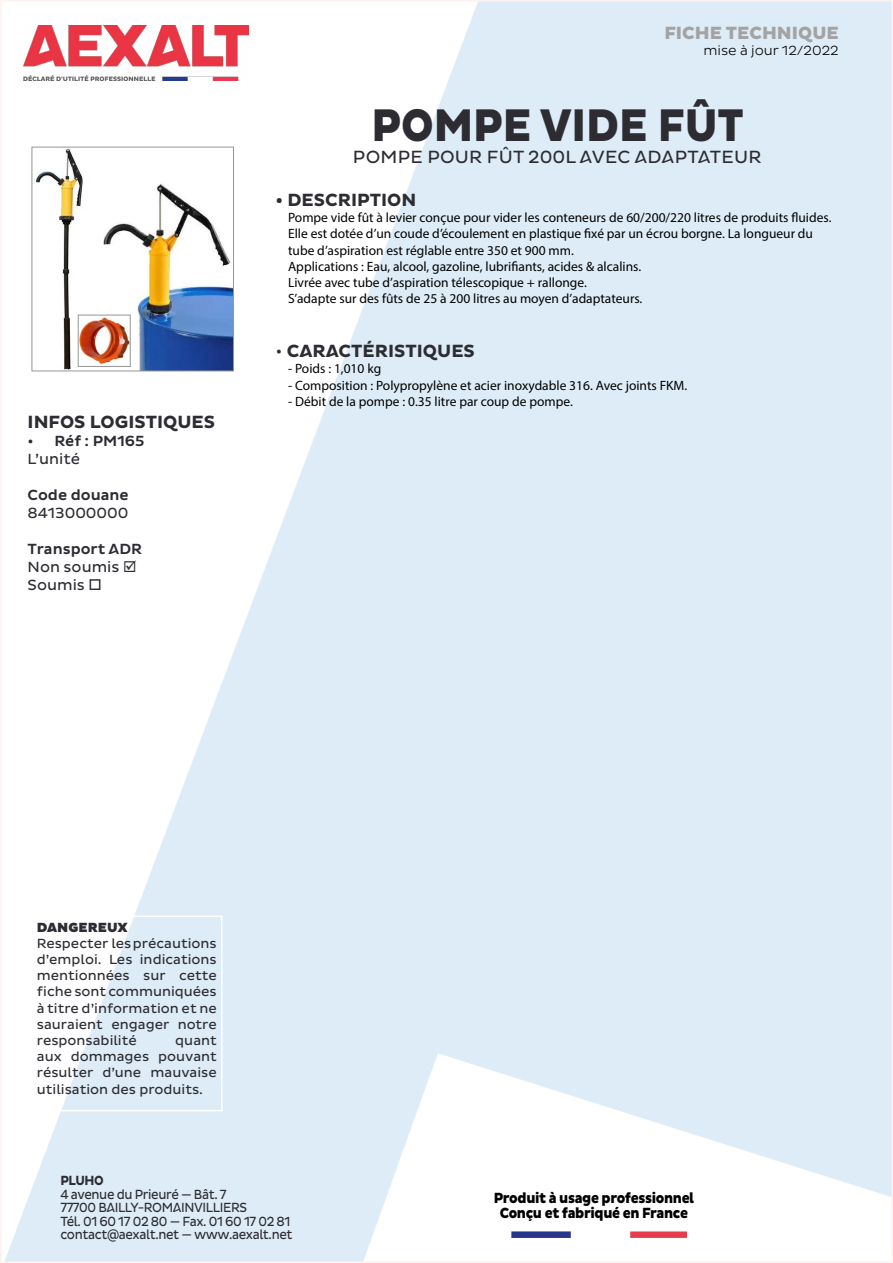
<style>
.page{position:relative;width:893px;height:1263px;background:#fff}
.page>*{position:absolute;margin:0;border:0;box-sizing:border-box;transform-origin:0 0}
.t1{font:46.5px "Aexalt Heavy";color:#2d2c32;scale:.9 1}
.t2{font:18px "Aexalt MS Bold";color:#2d2c32}
.t3{font:18px "Aexalt MS Regular";letter-spacing:.015em;color:#2d2c32}
.t4{font:18px "Aexalt Heavy";color:#a3a3a3}
.t5{font:800 15px/15px "Aexalt";letter-spacing:-.025em;color:#000;text-align:center;scale:.9 1}
.t6{font:15px/18px "Aexalt MS Regular";color:#2d2c32}
.t7{font:15px "Aexalt MS Medium";color:#2d2c32}
.t8{font:13.5px/16.2px "Myriad Pro";color:#000}
.t9{font:13.5px/16.2px "Aexalt MS Regular";letter-spacing:-.015em;color:#2d2c32;text-align:justify}
.t10{font:13.5px/13.5px "Aexalt MS Regular";letter-spacing:-.015em;color:#2d2c32;scale:.9 1}
.t11{font:13.5px "Aexalt MS Light";color:#000}
.t12{font:13.5px "Aexalt MS Black";color:#2d2c32}
.t13{font:13.5px "Aexalt MS Bold";letter-spacing:-.03em;color:#2d2c32;scale:.9 1}
.s1{font-family:"Aexalt MS Regular"}
</style>
<div class="page">
<img style="left:5px;top:3px;width:885px;height:1257px">
<img style="left:500px;top:1230px;width:186px;height:7px">
<div style="left:31px;top:916px;width:192px;height:195px;border:2px solid #fff"></div>
<img style="left:23px;top:25px;width:226px;height:55px">
<img style="left:34px;top:149px;width:57px;height:220px">
<img style="left:97px;top:149px;width:135px;height:220px">
<div style="left:32px;top:147px;width:202px;height:224px;border:1px solid #979696"></div>
<img style="left:80px;top:317px;width:49px;height:48px">
<div style="left:78px;top:315px;width:53px;height:52px;border:1px solid #979696"></div>
<h2 class="t4" style="left:664px;top:22px;width:176px">FICHE TECHNIQUE</h2>
<p class="t11" style="left:703px;top:43px;width:137px">mise à jour 12/2022</p>
<h2 class="t2" style="left:28px;top:412px;width:189px">INFOS LOGISTIQUES</h2>
<p class="t7" style="left:28px;top:432px;width:118px">• Réf : PM165</p>
<p class="t6" style="left:28px;top:450px;width:54px">L’unité</p>
<p class="t7" style="left:28px;top:486px;width:103px">Code douane</p>
<p class="t6" style="left:28px;top:504px;width:102px">8413000000</p>
<p class="t7" style="left:28px;top:540px;width:116px">Transport ADR</p>
<p class="t6" style="left:28px;top:558px;width:110px">Non soumis ☑<br>Soumis □</p>
<h1 class="t1" style="left:371px;top:99px;width:415px">POMPE VIDE FÛT</h1>
<h2 class="t3" style="left:353px;top:146px;width:410px">POMPE POUR FÛT 200L AVEC ADAPTATEUR</h2>
<h2 class="t2" style="left:275px;top:190px;width:142px">• DESCRIPTION</h2>
<p class="t8" style="left:288px;top:209px;width:545px">Pompe vide fût à levier conçue pour vider les conteneurs de 60/200/220 litres de produits fluides.<br>Elle est dotée d’un coude d’écoulement en plastique fixé par un écrou borgne. La longueur du tube d’aspiration est réglable entre 350 et 900 mm.<br>Applications : Eau, alcool, gazoline, lubrifiants, acides &amp; alcalins.<br>Livrée avec tube d’aspiration télescopique + rallonge.<br>S’adapte sur des fûts de 25 à 200 litres au moyen d’adaptateurs.</p>
<h2 class="t2" style="left:275px;top:341px;width:201px"><span class="s1">•</span> CARACTÉRISTIQUES</h2>
<p class="t8" style="left:288px;top:361px;width:95px">- Poids : 1,010 kg</p>
<p class="t8" style="left:288px;top:377px;width:401px">- Composition : Polypropylène et acier inoxydable 316. Avec joints FKM.</p>
<p class="t8" style="left:288px;top:393px;width:286px">- Débit de la pompe : 0.35 litre par coup de pompe.</p>
<p class="t12" style="left:37px;top:919px;width:92px">DANGEREUX</p>
<p class="t9" style="left:37px;top:935px;width:181px">Respecter les précautions d’emploi. Les indications mentionnées sur cette fiche sont communiquées à titre d’information et ne sauraient engager notre responsabilité</p>
<p class="t9" style="left:37px;top:1032px;width:181px;text-indent:138px">quant aux dommages pouvant résulter d’une mauvaise utilisation des produits.</p>
<p class="t13" style="left:60px;top:1173px;width:50px">PLUHO</p>
<p class="t10" style="left:60px;top:1187px;width:260px">4 avenue du Prieuré — Bât. 7<br>77700 BAILLY-ROMAINVILLIERS<br>Tél. 01 60 17 02 80 — Fax. 01 60 17 02 81 contact@aexalt.net — www.aexalt.net</p>
<p class="t5" style="left:494px;top:1191px;width:224px">Produit à usage professionnel<br>Conçu et fabriqué en France</p>
</div>
